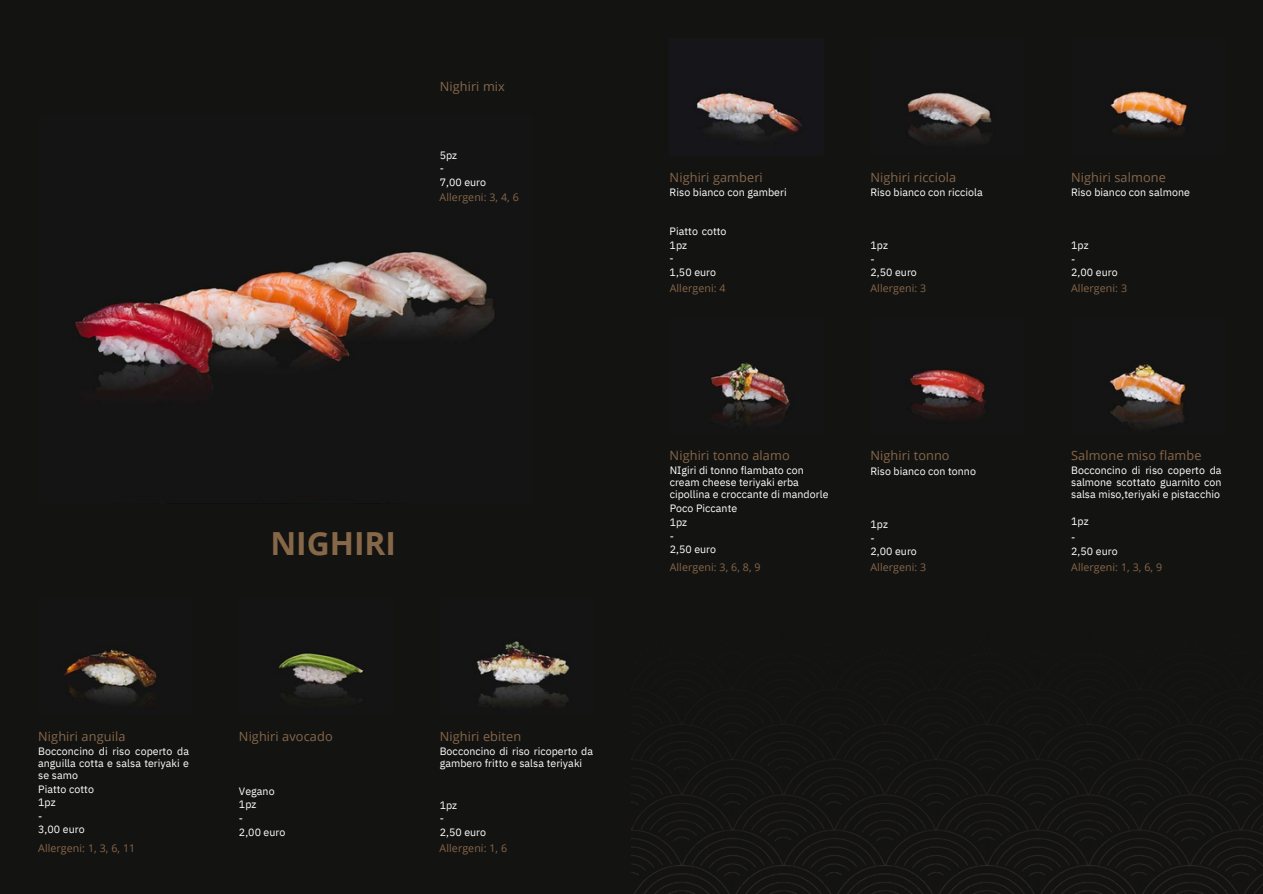
<style>
.page{position:relative;width:1263px;height:894px;background:#fff}
.page>*{position:absolute;margin:0;border:0;box-sizing:border-box;transform-origin:0 0}
.t1{font:700 31.8px "Open Sans";color:#866748}
.t2{font:12.75px "Open Sans";letter-spacing:.01em;color:#866748}
.t3{font:10.65px/12px "IBM Plex Sans";letter-spacing:.005em;color:#fff}
.t4{font:10.65px "Open Sans";letter-spacing:.01em;color:#866748}
</style>
<div class="page">
<div style="left:0;top:0;width:1263px;height:893px;background:#131312"></div>
<img style="left:631px;top:717px;width:632px;height:176px">
<img style="left:278px;top:652px;width:86px;height:49px">
<img style="left:476px;top:641px;width:94px;height:65px">
<img style="left:75px;top:251px;width:420px;height:143px">
<img style="left:64px;top:649px;width:93px;height:54px">
<img style="left:907px;top:92px;width:85px;height:50px">
<img style="left:1110px;top:91px;width:78px;height:43px">
<img style="left:711px;top:360px;width:79px;height:64px">
<img style="left:909px;top:369px;width:77px;height:50px">
<img style="left:1110px;top:363px;width:76px;height:65px">
<img style="left:696px;top:90px;width:106px;height:50px">
<p class="t2" style="left:440px;top:77px;width:67px">Nighiri mix</p>
<p class="t3" style="left:440px;top:148px;width:19px">5pz</p>
<h2 class="t3" style="left:440px;top:162px;width:6px">-</h2>
<p class="t3" style="left:440px;top:176px;width:48px">7,00 euro</p>
<h2 class="t4" style="left:440px;top:190px;width:81px">Allergeni: 3, 4, 6</h2>
<h2 class="t1" style="left:270px;top:521px;width:127px">NIGHIRI</h2>
<p class="t2" style="left:38px;top:727px;width:89px">Nighiri anguila</p>
<p class="t2" style="left:239px;top:727px;width:95px">Nighiri avocado</p>
<p class="t3" style="left:38px;top:745px;width:152px;text-align:justify">Bocconcino di riso coperto da anguilla cotta e salsa teriyaki e se samo</p>
<p class="t3" style="left:38px;top:782px;width:57px">Piatto cotto</p>
<p class="t3" style="left:38px;top:796px;width:19px">1pz</p>
<p class="t3" style="left:38px;top:809px;width:6px">-</p>
<p class="t3" style="left:38px;top:823px;width:48px">3,00 euro</p>
<p class="t3" style="left:239px;top:784px;width:37px;line-height:13.5px">Vegano<br>1pz</p>
<h2 class="t3" style="left:239px;top:811px;width:6px">-</h2>
<p class="t3" style="left:239px;top:825px;width:48px">2,00 euro</p>
<p class="t2" style="left:440px;top:727px;width:83px">Nighiri ebiten</p>
<p class="t3" style="left:440px;top:745px;width:155px">Bocconcino di riso ricoperto da gambero fritto e salsa teriyaki</p>
<p class="t3" style="left:440px;top:798px;width:19px">1pz</p>
<h2 class="t3" style="left:440px;top:812px;width:6px">-</h2>
<p class="t3" style="left:440px;top:825px;width:48px">2,50 euro</p>
<p class="t4" style="left:38px;top:839px;width:99px">Allergeni: 1, 3, 6, 11</p>
<p class="t4" style="left:440px;top:839px;width:69px">Allergeni: 1, 6</p>
<p class="t2" style="left:670px;top:168px;width:95px">Nighiri gamberi</p>
<p class="t2" style="left:870px;top:168px;width:87px">Nighiri ricciola</p>
<p class="t2" style="left:1071px;top:168px;width:96px">Nighiri salmone</p>
<p class="t3" style="left:670px;top:186px;width:119px">Riso bianco con gamberi</p>
<p class="t3" style="left:870px;top:186px;width:114px">Riso bianco con ricciola</p>
<h2 class="t3" style="left:1071px;top:186px;width:120px">Riso bianco con salmone</h2>
<p class="t3" style="left:670px;top:224px;width:58px;line-height:13.5px">Piatto cotto<br>1pz</p>
<p class="t3" style="left:670px;top:252px;width:6px">-</p>
<p class="t3" style="left:670px;top:266px;width:48px">1,50 euro</p>
<p class="t3" style="left:870px;top:239px;width:19px">1pz</p>
<p class="t3" style="left:870px;top:253px;width:6px">-</p>
<p class="t3" style="left:870px;top:266px;width:48px">2,50 euro</p>
<p class="t3" style="left:1071px;top:239px;width:19px">1pz</p>
<p class="t3" style="left:1071px;top:253px;width:6px">-</p>
<p class="t3" style="left:1071px;top:266px;width:48px">2,00 euro</p>
<p class="t4" style="left:670px;top:280px;width:57px">Allergeni: 4</p>
<p class="t4" style="left:870px;top:280px;width:57px">Allergeni: 3</p>
<p class="t4" style="left:1071px;top:280px;width:57px">Allergeni: 3</p>
<h2 class="t2" style="left:670px;top:446px;width:122px">Nighiri tonno alamo</h2>
<p class="t2" style="left:870px;top:446px;width:81px">Nighiri tonno</p>
<p class="t2" style="left:1071px;top:446px;width:132px">Salmone miso flambe</p>
<p class="t3" style="left:670px;top:464px;width:160px">NIgiri di tonno flambato con cream cheese teriyaki erba cipollina e croccante di mandorle</p>
<p class="t3" style="left:670px;top:501px;width:69px">Poco Piccante</p>
<p class="t3" style="left:670px;top:516px;width:19px">1pz</p>
<p class="t3" style="left:670px;top:529px;width:6px">-</p>
<p class="t3" style="left:670px;top:543px;width:48px">2,50 euro</p>
<p class="t3" style="left:870px;top:464px;width:107px">Riso bianco con tonno</p>
<h2 class="t3" style="left:870px;top:518px;width:19px">1pz</h2>
<p class="t3" style="left:870px;top:531px;width:6px">-</p>
<p class="t3" style="left:870px;top:545px;width:48px">2,00 euro</p>
<p class="t3" style="left:1071px;top:464px;width:152px;text-align:justify">Bocconcino di riso coperto da salmone scottato guarnito con salsa miso,teriyaki e pistacchio</p>
<p class="t3" style="left:1071px;top:515px;width:19px">1pz</p>
<p class="t3" style="left:1071px;top:531px;width:6px">-</p>
<p class="t3" style="left:1071px;top:544px;width:48px">2,50 euro</p>
<p class="t4" style="left:670px;top:559px;width:92px">Allergeni: 3, 6, 8, 9</p>
<p class="t4" style="left:870px;top:559px;width:57px">Allergeni: 3</p>
<p class="t4" style="left:1071px;top:559px;width:92px">Allergeni: 1, 3, 6, 9</p>
</div>
